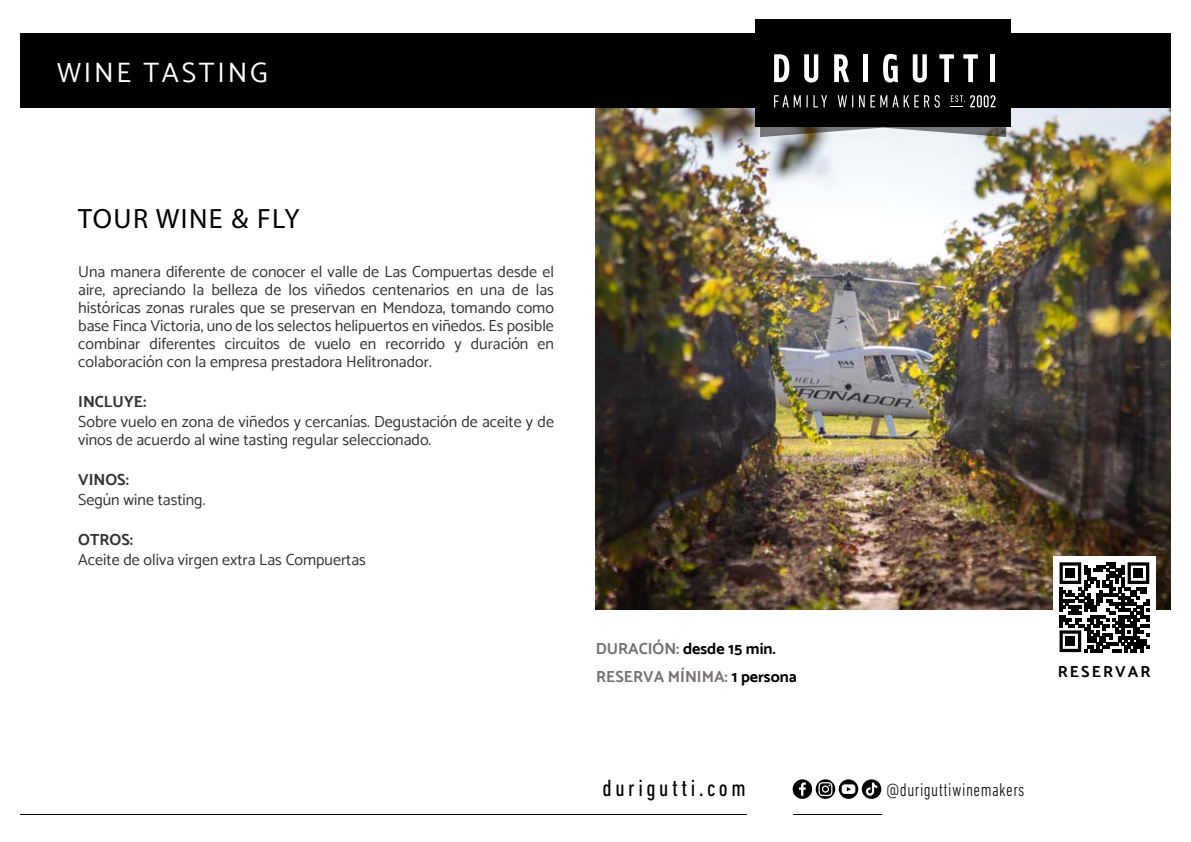
<style>
.page{position:relative;width:1191px;height:842px;background:#fff}
.page>*{position:absolute;margin:0;border:0;box-sizing:border-box;transform-origin:0 0}
.t1{font:28px "Myriad Pro";letter-spacing:.05em;color:#000}
.t2{font:28px "Catamaran";letter-spacing:.1em;color:#fff}
.t3{font:condensed 23.8px "DIN Next LT Pro";letter-spacing:.15em;color:#000}
.t4{font:300 condensed 18.8px "DIN Next LT Pro";letter-spacing:.025em;color:#000}
.t5{font:16px/18px "Catamaran";color:#333;text-align:justify}
.t6{font:700 16px/28.4px "Catamaran";color:#777176}
.t7{font:700 16px "Catamaran";color:#333}
.t8{font:700 16px "Catamaran";letter-spacing:.13em;color:#000}
.s1{color:#000}
</style>
<div class="page">
<img style="left:595px;top:108px;width:575px;height:502px">
<div style="left:20px;top:33px;width:1151px;height:75px;background:#000"></div>
<svg style="left:760px;top:127px;width:246px;height:10px;background:#a3a4a5"></svg>
<div style="left:755px;top:19px;width:255px;height:108px;background:#000"></div>
<svg style="left:939px;top:54px;width:15px;height:28px"></svg>
<div style="left:990px;top:54px;width:5px;height:28px;background:#fff"></div>
<svg style="left:912px;top:54px;width:15px;height:28px"></svg>
<svg style="left:963px;top:54px;width:15px;height:28px"></svg>
<svg style="left:834px;top:54px;width:15px;height:28px"></svg>
<svg style="left:883px;top:54px;width:15px;height:28px"></svg>
<svg style="left:804px;top:54px;width:14px;height:28px"></svg>
<div style="left:863px;top:54px;width:5px;height:28px;background:#fff"></div>
<svg style="left:774px;top:54px;width:15px;height:28px"></svg>
<svg style="left:774px;top:95px;width:26px;height:12px"></svg>
<svg style="left:806px;top:95px;width:1px;height:12px"></svg>
<svg style="left:813px;top:95px;width:14px;height:12px"></svg>
<svg style="left:837px;top:95px;width:16px;height:12px"></svg>
<svg style="left:859px;top:95px;width:5px;height:12px"></svg>
<svg style="left:870px;top:95px;width:69px;height:13px"></svg>
<svg style="left:951px;top:95px;width:44px;height:13px"></svg>
<div style="left:1053px;top:556px;width:102px;height:102px;background:#fff"></div>
<svg style="left:1059px;top:562px;width:90px;height:90px"></svg>
<div style="left:1065px;top:568px;width:10px;height:10px;background:#000"></div>
<div style="left:1133px;top:568px;width:10px;height:10px;background:#000"></div>
<div style="left:1065px;top:636px;width:10px;height:10px;background:#000"></div>
<svg style="left:792px;top:779px;width:89px;height:20px"></svg>
<hr style="left:792px;top:813px;width:89px;height:1px;background:#000">
<hr style="left:20px;top:813px;width:726px;height:1px;background:#000">
<h1 class="t2" style="left:57px;top:56px;width:212px">WINE TASTING</h1>
<h1 class="t1" style="left:78px;top:202px;width:223px">TOUR WINE &amp; FLY</h1>
<p class="t5" style="left:78px;top:263px;width:477px">Una manera diferente de conocer el valle de Las Compuertas desde el aire, apreciando la belleza de los viñedos centenarios en una de las históricas zonas rurales que se preservan en Mendoza, tomando como base Finca Victoria, uno de los selectos helipuertos en viñedos. Es posible combinar diferentes circuitos de vuelo en recorrido y duración en colaboración con la empresa prestadora Helitronador.</p>
<p class="t7" style="left:78px;top:392px;width:70px">INCLUYE:</p>
<p class="t5" style="left:78px;top:413px;width:477px">Sobre vuelo en zona de viñedos y cercanías. Degustación de aceite y de vinos de acuerdo al wine tasting regular seleccionado.</p>
<p class="t7" style="left:78px;top:470px;width:52px">VINOS:</p>
<p class="t5" style="left:78px;top:491px;width:129px">Según wine tasting.</p>
<p class="t7" style="left:78px;top:530px;width:56px">OTROS:</p>
<p class="t5" style="left:78px;top:551px;width:289px">Aceite de oliva virgen extra Las Compuertas</p>
<p class="t6" style="left:595px;top:634px;width:203px">DURACIÓN: <span class="s1">desde 15 min.<br></span>RESERVA MÍNIMA: <span class="s1">1 persona</span></p>
<p class="t8" style="left:1057px;top:662px;width:94px">RESERVAR</p>
<h2 class="t3" style="left:602px;top:775px;width:144px">durigutti.com</h2>
<p class="t4" style="left:886px;top:778px;width:139px">@duriguttiwinemakers</p>
</div>
